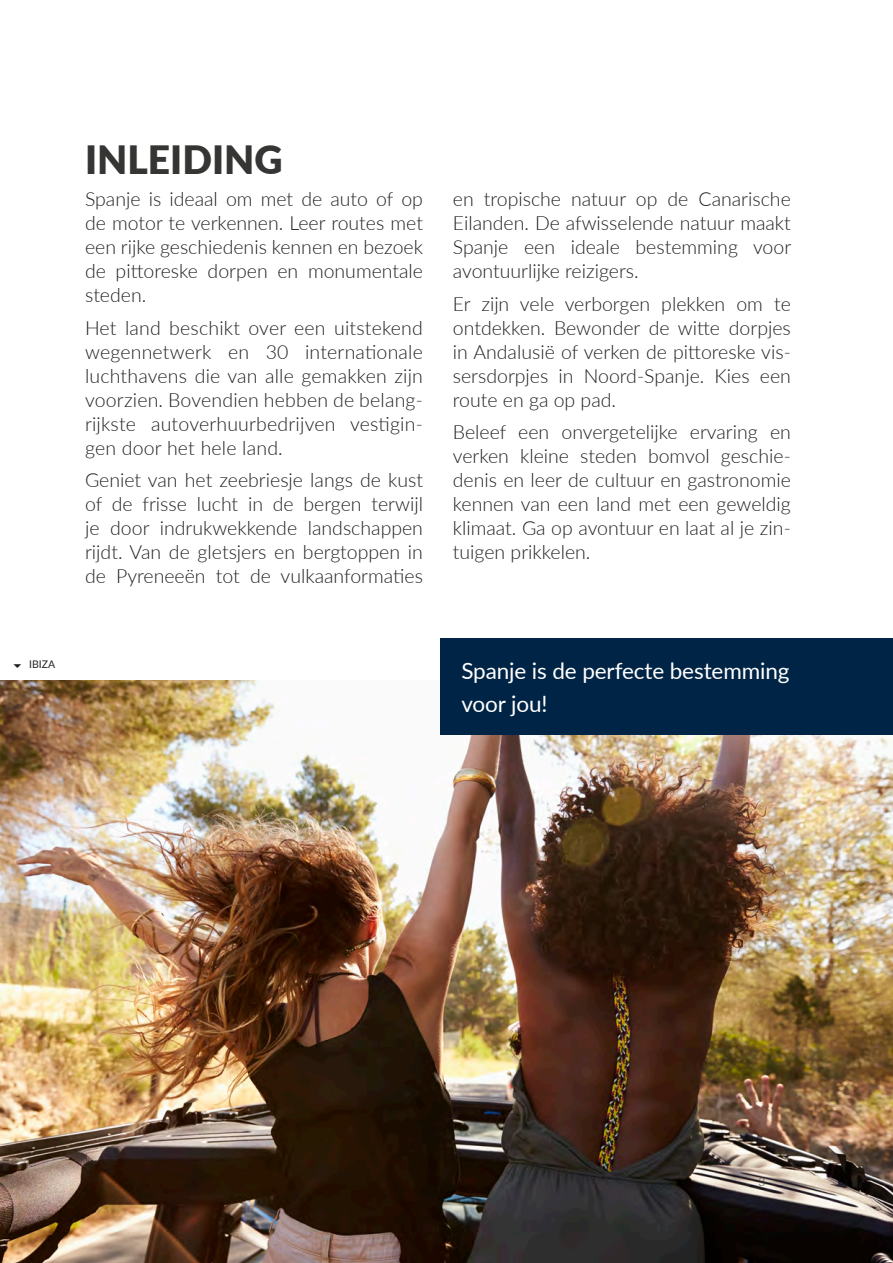
<style>
.page{position:relative;width:893px;height:1263px;background:#fff}
.page>*{position:absolute;margin:0;border:0;box-sizing:border-box;transform-origin:0 0}
.t1{font:900 39px "Lato";color:#353534}
.Destacado{font:22.5px "Lato";letter-spacing:-.005em;color:#fff}
.Body{font:300 19.5px/24px "Lato";color:#231f20;text-align:justify}
.t2{font:300 12px "Lato";color:#353534}
.t3{font:10.5px "Lato";color:#231f20}
</style>
<div class="page">
<img style="left:0;top:680px;width:893px;height:583px">
<div style="left:440px;top:638px;width:453px;height:97px;background:#002445"></div>
<h1 class="t1" style="left:85px;top:130px;width:199px">INLEIDING</h1>
<p class="Body" style="left:85px;top:186px;width:339px">Spanje is ideaal om met de auto of op de motor te verkennen. Leer routes met een rijke geschiedenis kennen en bezoek de pittoreske dorpen en monumentale steden.</p>
<p class="Body" style="left:85px;top:315px;width:340px">Het land beschikt over een uitstekend wegennetwerk en 30 internationale luchthavens die van alle gemakken zijn voorzien. Bovendien hebben de belang&shy;rijkste autoverhuurbedrijven vestigin&shy;gen door het hele land.</p>
<p class="Body" style="left:85px;top:467px;width:339px">Geniet van het zeebriesje langs de kust of de frisse lucht in de bergen terwijl je door indrukwekkende landschappen rijdt. Van de gletsjers en bergtoppen in de Pyreneeën tot de vulkaanformaties</p>
<p class="t3" style="left:29px;top:656px;width:28px">IBIZA</p>
<p class="Body" style="left:453px;top:186px;width:340px">en tropische natuur op de Canarische Eilanden. De afwisselende natuur maakt Spanje een ideale bestemming voor avontuurlijke reizigers.</p>
<p class="Body" style="left:453px;top:291px;width:340px">Er zijn vele verborgen plekken om te ontdekken. Bewonder de witte dorpjes in Andalusië of verken de pittoreske vis&shy;sersdorpjes in Noord-Spanje. Kies een route en ga op pad.</p>
<p class="Body" style="left:453px;top:419px;width:340px">Beleef een onvergetelijke ervaring en verken kleine steden bomvol geschie&shy;denis en leer de cultuur en gastronomie kennen van een land met een geweldig klimaat. Ga op avontuur en laat al je zin&shy;tuigen prikkelen.</p>
<p class="Destacado" style="left:461px;top:655px;width:330px">Spanje is de perfecte bestemming</p>
<p class="Destacado" style="left:461px;top:688px;width:88px">voor jou!</p>
<p class="t2" style="left:758px;top:1173px;width:8px">3</p>
</div>
